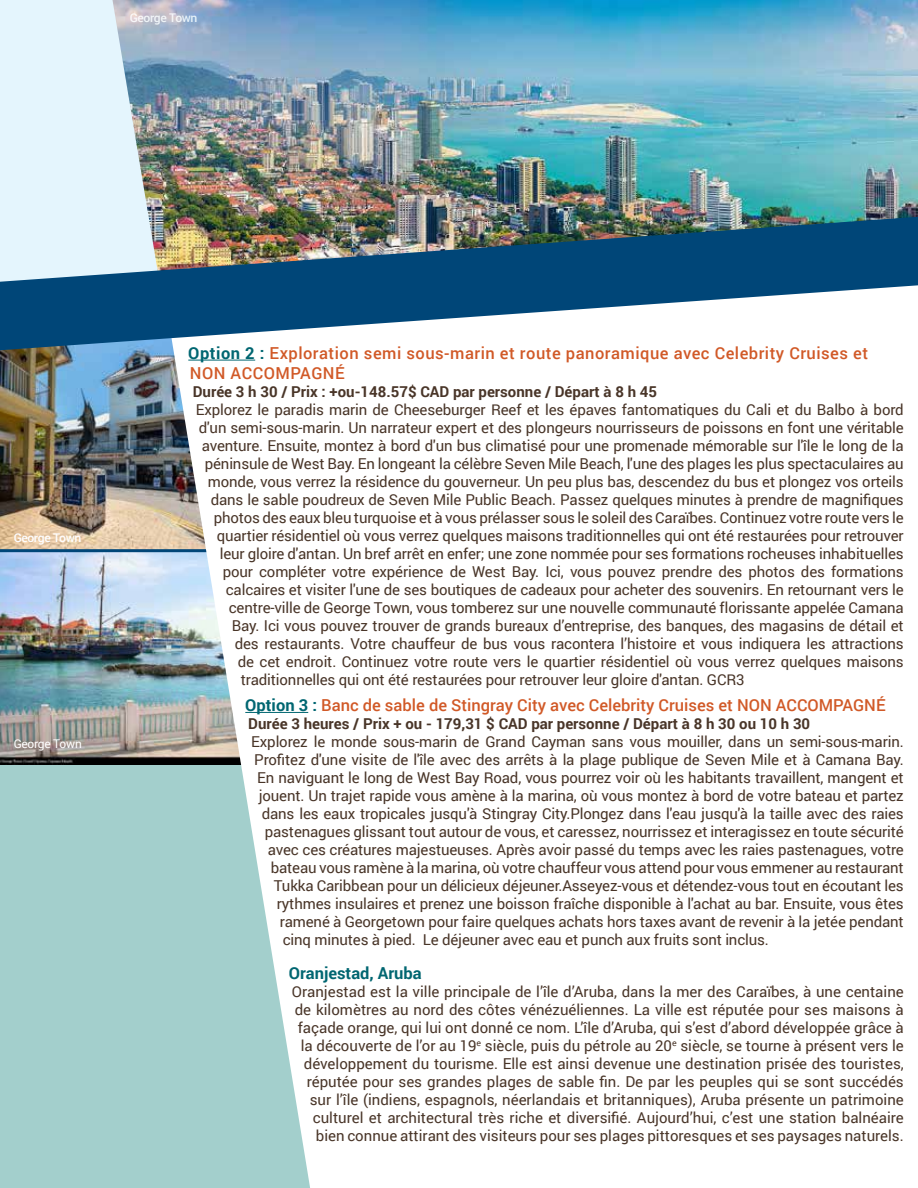
<style>
.page{position:relative;width:918px;height:1188px;background:#fff}
.page>*{position:absolute;margin:0;border:0;box-sizing:border-box;transform-origin:0 0}
.t1{font:500 16.5px/19.8px "Roboto";letter-spacing:.03em;color:#d15927}
.t2{font:500 16.5px "Roboto";color:#d15927}
.t3{font:700 16.5px "Roboto";color:#006671}
.t4{font:15px "Roboto";letter-spacing:-.01em;color:#493528}
.t5{font:700 15px "Roboto";color:#493528}
.t6{font:500 12px "Roboto";letter-spacing:-.03em;color:#e4f5fd}
.t7{font:12px "Roboto";letter-spacing:-.02em;color:#fff}
.s1{font-weight:700;color:#006671}
</style>
<div class="page">
<img style="left:0;top:350px;width:162px;height:199px">
<img style="left:0;top:552px;width:162px;height:213px">
<img style="left:159px;top:0;width:759px;height:217px">
<div style="left:0;top:765px;width:310px;height:423px;background:#a3cfcc"></div>
<svg style="left:0;top:0;width:159px;height:217px;background:#d4e5ed"></svg>
<hr style="left:0;top:549px;width:210px;height:3px;background:#004678">
<svg style="left:162px;top:350px;width:148px;height:836px"></svg>
<img style="left:0;top:217px;width:918px;height:133px">
<hr style="left:188px;top:360px;width:67px;height:1px;background:#006671">
<hr style="left:245px;top:712px;width:63px;height:1px;background:#006671">
<p class="t6" style="left:130px;top:9px;width:69px">George Town</p>
<p class="t6" style="left:14px;top:529px;width:69px">George Town</p>
<p class="t7" style="left:14px;top:735px;width:70px">George Town</p>
<p class="t1" style="left:188px;top:342px;width:681px"><span class="s1">Option 2 :</span> Exploration semi sous-marin et route panoramique avec Celebrity Cruises et<br>NON ACCOMPAGNÉ</p>
<p class="t5" style="left:193px;top:381px;width:466px">Durée 3 h 30 / Prix : +ou-148.57$ CAD par personne / Départ à 8 h 45</p>
<p class="t4" style="left:196px;top:399px;width:709px">Explorez le paradis marin de Cheeseburger Reef et les épaves fantomatiques du Cali et du Balbo à bord</p>
<p class="t4" style="left:199px;top:417px;width:706px">d'un semi-sous-marin. Un narrateur expert et des plongeurs nourrisseurs de poissons en font une véritable</p>
<p class="t4" style="left:202px;top:435px;width:703px">aventure. Ensuite, montez à bord d'un bus climatisé pour une promenade mémorable sur l'île le long de la</p>
<p class="t4" style="left:205px;top:453px;width:700px">péninsule de West Bay. En longeant la célèbre Seven Mile Beach, l'une des plages les plus spectaculaires au</p>
<p class="t4" style="left:208px;top:471px;width:697px">monde, vous verrez la résidence du gouverneur. Un peu plus bas, descendez du bus et plongez vos orteils</p>
<p class="t4" style="left:211px;top:489px;width:694px">dans le sable poudreux de Seven Mile Public Beach. Passez quelques minutes à prendre de magnifiques</p>
<p class="t4" style="left:214px;top:507px;width:691px">photos des eaux bleu turquoise et à vous prélasser sous le soleil des Caraïbes. Continuez votre route vers le</p>
<p class="t4" style="left:217px;top:525px;width:688px">quartier résidentiel où vous verrez quelques maisons traditionnelles qui ont été restaurées pour retrouver</p>
<p class="t4" style="left:220px;top:543px;width:685px">leur gloire d'antan. Un bref arrêt en enfer; une zone nommée pour ses formations rocheuses inhabituelles</p>
<p class="t4" style="left:223px;top:561px;width:682px">pour compléter votre expérience de West Bay. Ici, vous pouvez prendre des photos des formations</p>
<p class="t4" style="left:226px;top:579px;width:680px">calcaires et visiter l'une de ses boutiques de cadeaux pour acheter des souvenirs. En retournant vers le</p>
<p class="t4" style="left:229px;top:597px;width:676px">centre-ville de George Town, vous tomberez sur une nouvelle communauté florissante appelée Camana</p>
<p class="t4" style="left:232px;top:615px;width:673px">Bay. Ici vous pouvez trouver de grands bureaux d’entreprise, des banques, des magasins de détail et</p>
<p class="t4" style="left:235px;top:633px;width:670px">des restaurants. Votre chauffeur de bus vous racontera l’histoire et vous indiquera les attractions</p>
<p class="t4" style="left:238px;top:651px;width:667px">de cet endroit. Continuez votre route vers le quartier résidentiel où vous verrez quelques maisons</p>
<p class="t4" style="left:241px;top:669px;width:505px">traditionnelles qui ont été restaurées pour retrouver leur gloire d'antan. GCR3</p>
<p class="t2" style="left:245px;top:694px;width:642px"><span class="s1">Option 3 :</span> Banc de sable de Stingray City avec Celebrity Cruises et NON ACCOMPAGNÉ</p>
<p class="t5" style="left:248px;top:713px;width:563px">Durée 3 heures / Prix + ou - 179,31 $ CAD par personne / Départ à 8 h 30 ou 10 h 30</p>
<p class="t4" style="left:251px;top:731px;width:654px">Explorez le monde sous-marin de Grand Cayman sans vous mouiller, dans un semi-sous-marin.</p>
<p class="t4" style="left:254px;top:749px;width:651px">Profitez d'une visite de l'île avec des arrêts à la plage publique de Seven Mile et à Camana Bay.</p>
<p class="t4" style="left:257px;top:767px;width:648px">En naviguant le long de West Bay Road, vous pourrez voir où les habitants travaillent, mangent et</p>
<p class="t4" style="left:259px;top:785px;width:647px">jouent. Un trajet rapide vous amène à la marina, où vous montez à bord de votre bateau et partez</p>
<p class="t4" style="left:262px;top:803px;width:644px">dans les eaux tropicales jusqu'à Stingray City.Plongez dans l'eau jusqu'à la taille avec des raies</p>
<p class="t4" style="left:265px;top:821px;width:641px">pastenagues glissant tout autour de vous, et caressez, nourrissez et interagissez en toute sécurité</p>
<p class="t4" style="left:268px;top:839px;width:638px">avec ces créatures majestueuses. Après avoir passé du temps avec les raies pastenagues, votre</p>
<p class="t4" style="left:271px;top:857px;width:634px">bateau vous ramène à la marina, où votre chauffeur vous attend pour vous emmener au restaurant</p>
<p class="t4" style="left:274px;top:875px;width:631px">Tukka Caribbean pour un délicieux déjeuner.Asseyez-vous et détendez-vous tout en écoutant les</p>
<p class="t4" style="left:277px;top:893px;width:628px">rythmes insulaires et prenez une boisson fraîche disponible à l'achat au bar. Ensuite, vous êtes</p>
<p class="t4" style="left:280px;top:911px;width:626px">ramené à Georgetown pour faire quelques achats hors taxes avant de revenir à la jetée pendant</p>
<p class="t4" style="left:283px;top:929px;width:488px">cinq minutes à pied. Le déjeuner avec eau et punch aux fruits sont inclus.</p>
<p class="t3" style="left:289px;top:961px;width:134px">Oranjestad, Aruba</p>
<p class="t4" style="left:292px;top:981px;width:614px">Oranjestad est la ville principale de l’île d’Aruba, dans la mer des Caraïbes, à une centaine</p>
<p class="t4" style="left:295px;top:999px;width:606px">de kilomètres au nord des côtes vénézuéliennes. La ville est réputée pour ses maisons à</p>
<p class="t4" style="left:298px;top:1017px;width:603px">façade orange, qui lui ont donné́ce nom. L’île d’Aruba, qui s’est d’abord développée grâce à</p>
<p class="t4" style="left:301px;top:1035px;width:604px">la découverte de l’or au 19<sup>e</sup> siècle, puis du pétrole au 20<sup>e</sup> siècle, se tourne à présent vers le</p>
<p class="t4" style="left:304px;top:1053px;width:602px">développement du tourisme. Elle est ainsi devenue une destination prisée des touristes,</p>
<p class="t4" style="left:307px;top:1071px;width:599px">réputée pour ses grandes plages de sable fin. De par les peuples qui se sont succédés</p>
<p class="t4" style="left:310px;top:1089px;width:595px">sur l’île (indiens, espagnols, néerlandais et britanniques), Aruba présente un patrimoine</p>
<p class="t4" style="left:313px;top:1107px;width:592px">culturel et architectural très riche et diversifié. Aujourd’hui, c’est une station balnéaire</p>
<p class="t4" style="left:316px;top:1125px;width:590px">bien connue attirant des visiteurs pour ses plages pittoresques et ses paysages naturels.</p>
</div>
